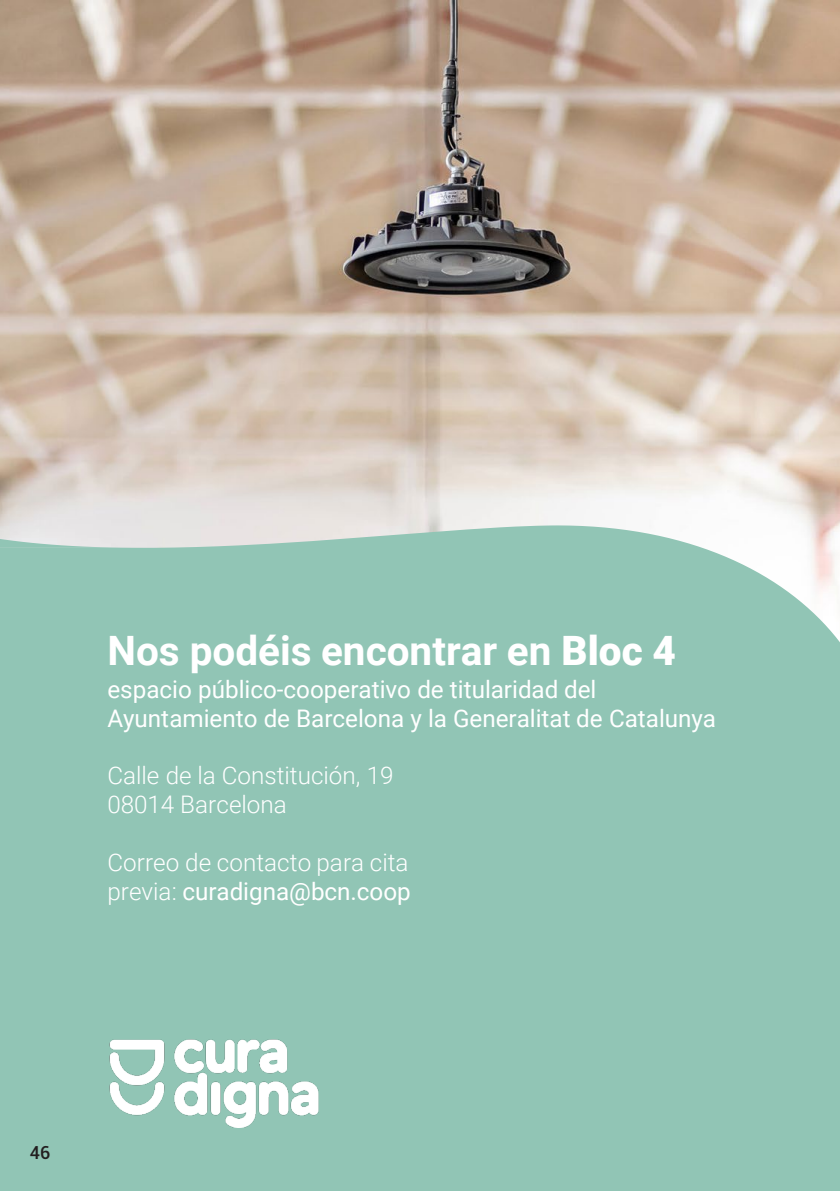
<style>
.page{position:relative;width:840px;height:1191px;background:#fff}
.page>*{position:absolute;margin:0;border:0;box-sizing:border-box;transform-origin:0 0}
.t1{font:700 40.4px "Roboto";color:#fff}
.t2{font:24.2px/29px "Roboto";color:#fff}
.t3{font:300 24.2px/29px "Roboto";color:#fff}
.t4{font:500 18px "Roboto";color:#231f20}
.s1{font-weight:900}
.s2{font-weight:400}
</style>
<div class="page">
<img style="left:0;top:1px;width:839px;height:524px">
<div style="left:0;top:525px;width:839px;height:666px;background:#91c5b5"></div>
<img style="left:107px;top:1032px;width:214px;height:95px">
<h1 class="t1" style="left:107px;top:622px;width:569px">Nos podéis encontrar en <span class="s1">Bloc 4</span></h1>
<p class="t2" style="left:107px;top:674px;width:610px">espacio público-cooperativo de titularidad del<br>Ayuntamiento de Barcelona y la Generalitat de Catalunya</p>
<p class="t3" style="left:107px;top:759px;width:287px">Calle de la Constitución, 19<br>08014 Barcelona</p>
<p class="t3" style="left:107px;top:847px;width:305px">Correo de contacto para cita previa: <span class="s2">curadigna@bcn.coop</span></p>
<p class="t4" style="left:30px;top:1140px;width:22px">46</p>
</div>
